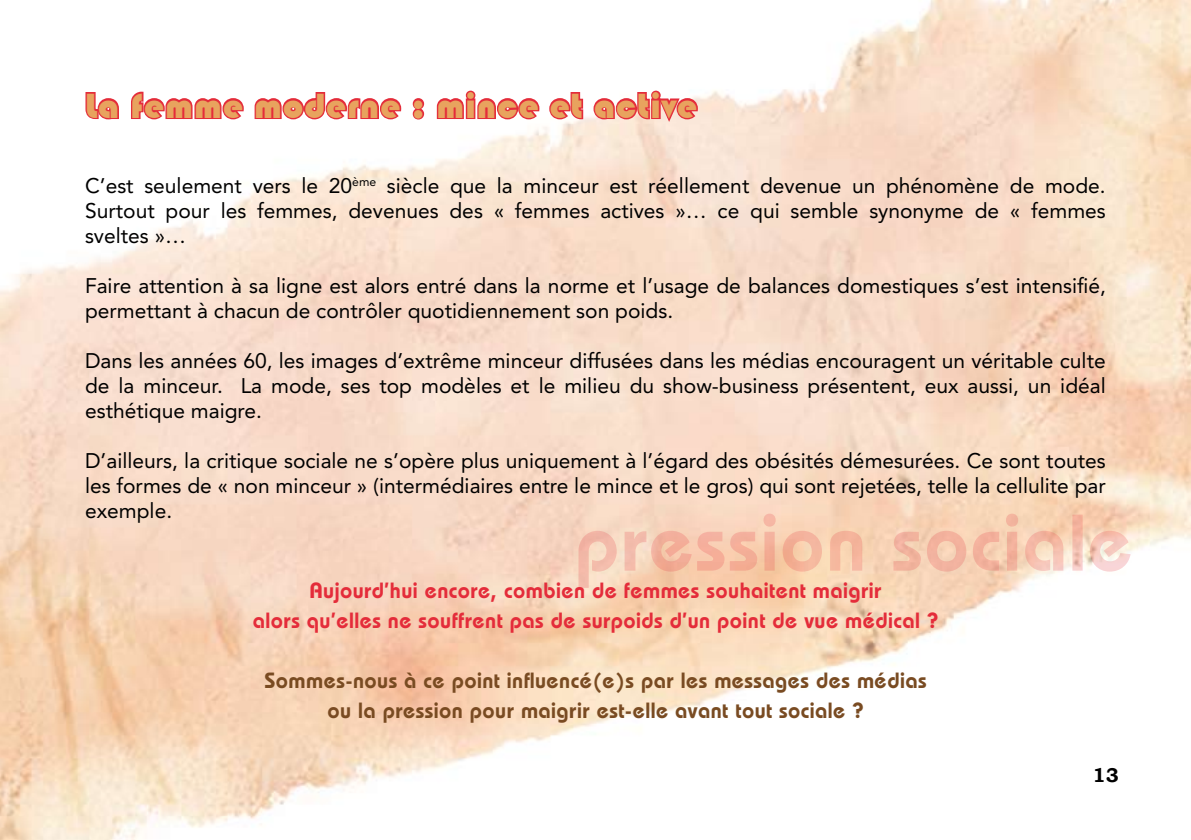
<style>
.page{position:relative;width:1191px;height:840px;background:#fff}
.page>*{position:absolute;margin:0;border:0;box-sizing:border-box;transform-origin:0 0}
.t1{font:36px "Bauhaus 93";letter-spacing:.03em;color:#e8a35e}
.t2{font:600 22px/30px "Bauhaus";letter-spacing:.02em;color:#e42c3a;text-align:center}
.t3{font:600 22px/30px "Bauhaus";letter-spacing:.02em;color:#794b22;text-align:center}
.t4{font:21px/25px "Avenir";color:#000;text-align:justify}
.t5{font:700 20px "Bookman Old Style";color:#000}
</style>
<div class="page">
<img style="left:0;top:0;width:1191px;height:839px">
<svg style="left:84px;top:90px;width:36px;height:31px"></svg>
<svg style="left:129px;top:90px;width:116px;height:31px"></svg>
<svg style="left:252px;top:90px;width:151px;height:31px"></svg>
<svg style="left:411px;top:96px;width:15px;height:26px"></svg>
<svg style="left:435px;top:88px;width:106px;height:33px"></svg>
<svg style="left:547px;top:90px;width:38px;height:31px"></svg>
<svg style="left:591px;top:88px;width:108px;height:37px"></svg>
<svg style="left:578px;top:513px;width:552px;height:74px;background:#f6cdb4"></svg>
<h1 class="t1" style="left:85px;top:85px;width:613px">La femme moderne : mince et active</h1>
<p class="t4" style="left:85px;top:173px;width:1022px">C’est seulement vers le 20<sup>ème</sup> siècle que la minceur est réellement devenue un phénomène de mode.<br>Surtout pour les femmes, devenues des « femmes actives »… ce qui semble synonyme de « femmes sveltes »…</p>
<p class="t4" style="left:85px;top:273px;width:1022px">Faire attention à sa ligne est alors entré dans la norme et l’usage de balances domestiques s’est intensifié, permettant à chacun de contrôler quotidiennement son poids.</p>
<p class="t4" style="left:85px;top:348px;width:1022px">Dans les années 60, les images d’extrême minceur diffusées dans les médias encouragent un véritable culte de la minceur. La mode, ses top modèles et le milieu du show-business présentent, eux aussi, un idéal esthétique maigre.</p>
<p class="t4" style="left:85px;top:448px;width:1022px">D’ailleurs, la critique sociale ne s’opère plus uniquement à l’égard des obésités démesurées. Ce sont toutes les formes de « non minceur » (intermédiaires entre le mince et le gros) qui sont rejetées, telle la cellulite par exemple.</p>
<p class="t2" style="left:253px;top:574px;width:686px">Aujourd’hui encore, combien de femmes souhaitent maigrir<br>alors qu’elles ne souffrent pas de surpoids d’un point de vue médical ?</p>
<p class="t3" style="left:264px;top:664px;width:663px">Sommes-nous à ce point influencé(e)s par les messages des médias ou la pression pour maigrir est-elle avant tout sociale ?</p>
<p class="t5" style="left:1092px;top:763px;width:28px">13</p>
</div>
